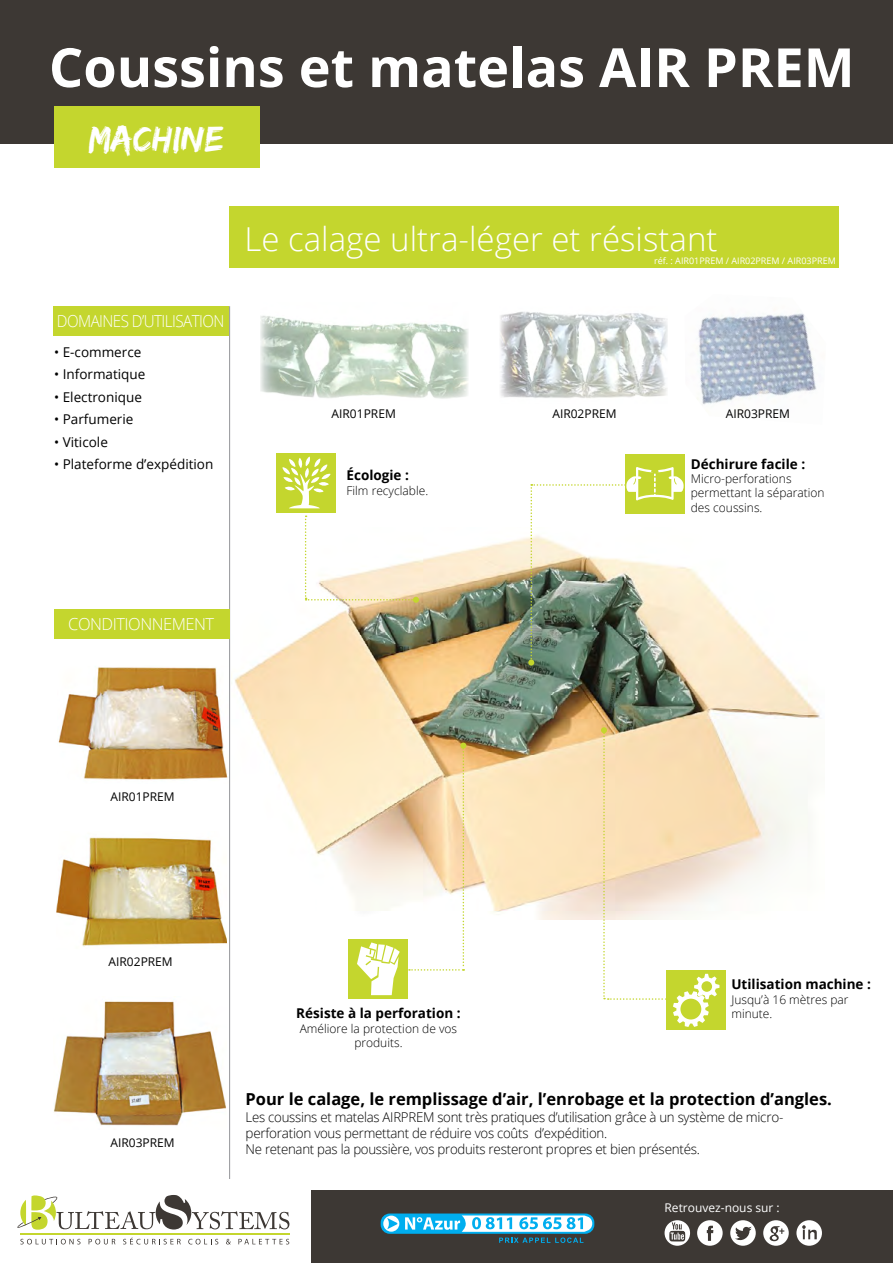
<style>
.page{position:relative;width:893px;height:1263px;background:#fff}
.page>*{position:absolute;margin:0;border:0;box-sizing:border-box;transform-origin:0 0}
.t1{font:700 54px "Open Sans";color:#fff}
.t2{font:37.5px "Edo";color:#fff}
.t3{font:300 33px "Open Sans";color:#fff}
.t4{font:700 16.5px "Open Sans";color:#000}
.t5{font:300 16.5px "Open Sans";letter-spacing:-.035em;color:#fff;scale:.92 1}
.t6{font:300 16.5px "Open Sans";letter-spacing:-.035em;color:#fff}
.t7{font:300 13.5px/16.2px "Open Sans";letter-spacing:-.02em;color:#000}
.t8{font:13.5px "Open Sans";color:#000}
.t9{font:700 13.5px "Open Sans";color:#000}
.t10{font:300 12px/14.4px "Open Sans";color:#000}
.t11{font:12px "Open Sans";color:#000}
.t12{font:12px "Open Sans";color:#fff}
.t13{font:9px "Open Sans";color:#fff}
</style>
<div class="page">
<div style="left:0;top:0;width:893px;height:144px;background:#3d3834"></div>
<div style="left:230px;top:206px;width:609px;height:62px;background:#c4d62e"></div>
<hr style="left:229px;top:306px;width:1px;height:873px;background:#939598">
<svg style="left:20px;top:1239px;width:61px;height:5px"></svg>
<svg style="left:89px;top:1239px;width:26px;height:5px"></svg>
<svg style="left:123px;top:1237px;width:58px;height:7px"></svg>
<svg style="left:188px;top:1239px;width:30px;height:5px"></svg>
<svg style="left:226px;top:1239px;width:5px;height:5px"></svg>
<svg style="left:238px;top:1239px;width:51px;height:5px"></svg>
<hr style="left:20px;top:1233px;width:269px;height:2px;background:#c4d62e">
<svg style="left:17px;top:1195px;width:272px;height:35px"></svg>
<div style="left:311px;top:1189px;width:582px;height:74px;background:#3d3834"></div>
<div style="left:381px;top:1213px;width:213px;height:21px;background:#00aeef;border-radius:9px"></div>
<svg style="left:383px;top:1215px;width:16px;height:17px"></svg>
<svg style="left:387px;top:1217px;width:10px;height:12px"></svg>
<svg style="left:405px;top:1215px;width:187px;height:28px"></svg>
<div style="left:697px;top:1220px;width:26px;height:26px;background:#fff;border-radius:50%"></div>
<svg style="left:707px;top:1226px;width:6px;height:15px"></svg>
<svg style="left:763px;top:1220px;width:26px;height:26px"></svg>
<svg style="left:770px;top:1226px;width:14px;height:15px"></svg>
<div style="left:796px;top:1220px;width:26px;height:26px;background:#fff;border-radius:50%"></div>
<svg style="left:802px;top:1225px;width:15px;height:14px"></svg>
<svg style="left:730px;top:1220px;width:26px;height:26px"></svg>
<svg style="left:735px;top:1226px;width:16px;height:15px"></svg>
<svg style="left:665px;top:1220px;width:25px;height:26px"></svg>
<svg style="left:669px;top:1222px;width:16px;height:19px"></svg>
<div style="left:54px;top:106px;width:205px;height:62px;background:#c4d62e"></div>
<img style="left:234px;top:532px;width:586px;height:387px">
<div style="left:54px;top:609px;width:176px;height:30px;background:#c4d62e"></div>
<div style="left:54px;top:306px;width:175px;height:30px;background:#c4d62e"></div>
<div style="left:276px;top:453px;width:60px;height:59px;background:#c4d62e"></div>
<svg style="left:282px;top:457px;width:49px;height:51px"></svg>
<svg style="left:305px;top:515px;width:114px;height:88px"></svg>
<div style="left:625px;top:454px;width:60px;height:59px;background:#c4d62e"></div>
<svg style="left:528px;top:467px;width:156px;height:198px"></svg>
<svg style="left:409px;top:743px;width:57px;height:228px"></svg>
<svg style="left:601px;top:727px;width:66px;height:273px"></svg>
<div style="left:666px;top:971px;width:60px;height:59px;background:#c4d62e"></div>
<svg style="left:673px;top:974px;width:46px;height:53px"></svg>
<img style="left:58px;top:667px;width:170px;height:113px">
<img style="left:57px;top:837px;width:170px;height:110px">
<img style="left:53px;top:1001px;width:173px;height:125px">
<img style="left:260px;top:315px;width:208px;height:84px">
<img style="left:500px;top:311px;width:167px;height:87px">
<img style="left:697px;top:313px;width:120px;height:92px">
<div style="left:349px;top:939px;width:59px;height:60px;background:#c4d62e"></div>
<svg style="left:357px;top:942px;width:43px;height:53px"></svg>
<h1 class="t1" style="left:49px;top:29px;width:807px">Coussins et matelas AIR PREM</h1>
<h2 class="t2" style="left:89px;top:117px;width:136px">MAchine</h2>
<p class="t5" style="left:57px;top:310px;width:184px">DOMAINES D’UTILISATION</p>
<p class="t8" style="left:54px;top:343px;width:89px">• E-commerce</p>
<p class="t8" style="left:54px;top:365px;width:93px">• Informatique</p>
<p class="t8" style="left:54px;top:388px;width:89px">• Electronique</p>
<p class="t8" style="left:54px;top:410px;width:81px">• Parfumerie</p>
<p class="t8" style="left:54px;top:433px;width:55px">• Viticole</p>
<p class="t8" style="left:54px;top:455px;width:161px">• Plateforme d’expédition</p>
<h3 class="t3" style="left:244px;top:216px;width:474px">Le calage ultra-léger et résistant</h3>
<p class="t13" style="left:654px;top:255px;width:183px">réf. : AIR01PREM / AIR02PREM / AIR03PREM</p>
<p class="t11" style="left:332px;top:405px;width:66px">AIR01PREM</p>
<p class="t11" style="left:552px;top:405px;width:66px">AIR02PREM</p>
<p class="t11" style="left:726px;top:405px;width:66px">AIR03PREM</p>
<p class="t9" style="left:346px;top:466px;width:64px">Écologie :</p>
<p class="t10" style="left:346px;top:483px;width:83px">Film recyclable.</p>
<p class="t9" style="left:691px;top:454px;width:116px">Déchirure facile :</p>
<p class="t10" style="left:691px;top:471px;width:135px">Micro-perforations permettant la séparation des coussins.</p>
<p class="t6" style="left:68px;top:613px;width:147px">CONDITIONNEMENT</p>
<p class="t11" style="left:111px;top:788px;width:66px">AIR01PREM</p>
<p class="t11" style="left:109px;top:954px;width:66px">AIR02PREM</p>
<p class="t11" style="left:111px;top:1134px;width:66px">AIR03PREM</p>
<p class="t9" style="left:296px;top:1004px;width:166px">Résiste à la perforation :</p>
<p class="t10" style="left:300px;top:1021px;width:159px;text-align:center">Améliore la protection de vos produits.</p>
<p class="t9" style="left:731px;top:975px;width:141px">Utilisation machine :</p>
<p class="t10" style="left:731px;top:992px;width:119px">Jusqu’à 16 mètres par minute.</p>
<p class="t4" style="left:246px;top:1088px;width:588px">Pour le calage, le remplissage d’air, l’enrobage et la protection d’angles.</p>
<p class="t7" style="left:246px;top:1108px;width:539px">Les coussins et matelas AIRPREM sont très pratiques d’utilisation grâce à un système de micro&shy;perforation vous permettant de réduire vos coûts d’expédition.<br>Ne retenant pas la poussière, vos produits resteront propres et bien présentés.</p>
<p class="t12" style="left:665px;top:1200px;width:117px">Retrouvez-nous sur :</p>
</div>
